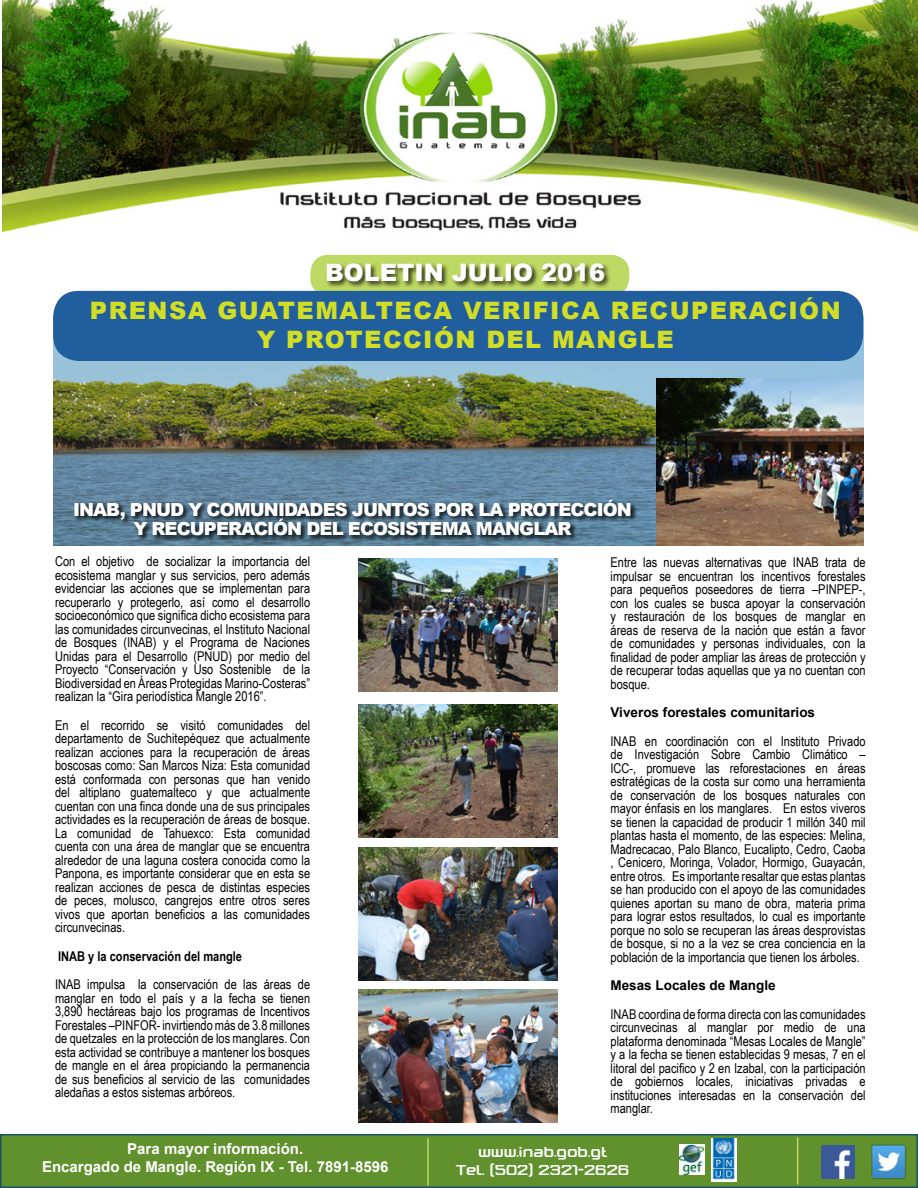
<style>
.page{position:relative;width:918px;height:1188px;background:#fff}
.page>*{position:absolute;margin:0;border:0;box-sizing:border-box;transform-origin:0 0}
.t1{font:900 24px/28.8px "Arial";letter-spacing:.06em;color:#d2de26;text-align:center}
.t2{font:900 24px "Arial";color:#fff}
.t3{font:900 18px/19.5px "Arial";letter-spacing:-.05em;color:#fff;text-align:center}
.t4{font:700 15px/18px "Arial";color:#fff;text-align:center}
.t5{font:15px/18px "Tektrron";color:#fff;text-align:center;scale:.86 1}
.t6{font:13.5px/13.5px "Arial Narrow";color:#000;text-align:justify}
.t7{font:700 13.5px "Arial";color:#000}
.t8{font:700 13.5px "Arial Narrow";color:#000}
</style>
<div class="page">
<img style="left:2px;top:0;width:916px;height:266px">
<div style="left:310px;top:255px;width:319px;height:41px;background:#bed963;border-radius:18px"></div>
<img style="left:53px;top:341px;width:810px;height:204px">
<img style="left:657px;top:378px;width:207px;height:167px">
<div style="left:1px;top:1135px;width:916px;height:52px;background:#60912d"></div>
<div style="left:0;top:1134px;width:918px;height:54px;border:2px solid #1a5368"></div>
<div style="left:53px;top:291px;width:810px;height:70px;background:#215e9e;border-radius:26px"></div>
<div style="left:325px;top:262px;width:286px;height:27px;background:#000;opacity:.75"></div>
<hr style="left:427px;top:1138px;width:2px;height:47px;background:#bed963">
<hr style="left:797px;top:1137px;width:1px;height:47px;background:#bed963">
<img style="left:822px;top:1146px;width:32px;height:32px">
<img style="left:871px;top:1144px;width:35px;height:35px">
<img style="left:359px;top:990px;width:199px;height:132px">
<img style="left:359px;top:848px;width:199px;height:132px">
<img style="left:359px;top:559px;width:199px;height:132px">
<img style="left:359px;top:705px;width:199px;height:132px">
<img style="left:680px;top:1145px;width:24px;height:29px">
<img style="left:711px;top:1138px;width:25px;height:43px">
<div style="left:73px;top:499px;width:566px;height:44px;background:#000;opacity:.75"></div>
<h1 class="t2" style="left:325px;top:255px;width:282px">BOLETIN JULIO 2016</h1>
<h1 class="t1" style="left:90px;top:295px;width:752px">PRENSA GUATEMALTECA VERIFICA RECUPERACIÓN<br>Y PROTECCIÓN DEL MANGLE</h1>
<h2 class="t3" style="left:73px;top:499px;width:560px">INAB, PNUD Y COMUNIDADES JUNTOS POR LA PROTECCIÓN<br>Y RECUPERACIÓN DEL ECOSISTEMA MANGLAR</h2>
<p class="t6" style="left:55px;top:554px;width:257px">Con el objetivo de socializar la importancia del ecosistema manglar y sus servicios, pero además evidenciar las acciones que se implementan para recuperarlo y protegerlo, así como el desarrollo socioeconómico que significa dicho ecosistema para las comunidades circunvecinas, el Instituto Nacional de Bosques (INAB) y el Programa de Naciones Unidas para el Desarrollo (PNUD) por medio del Proyecto “Conservación y Uso Sostenible de la Biodiversidad en Áreas Protegidas Marino-Costeras” realizan la “Gira periodística Mangle 2016”.</p>
<p class="t6" style="left:55px;top:718px;width:257px">En el recorrido se visitó comunidades del departamento de Suchitepéquez que actualmente realizan acciones para la recuperación de áreas boscosas como: San Marcos Niza: Esta comunidad está conformada con personas que han venido del altiplano guatemalteco y que actualmente cuentan con una finca donde una de sus principales actividades es la recuperación de áreas de bosque.<br>La comunidad de Tahuexco: Esta comunidad cuenta con una área de manglar que se encuentra alrededor de una laguna costera conocida como la Panpona, es importante considerar que en esta se realizan acciones de pesca de distintas especies de peces, molusco, cangrejos entre otros seres vivos que aportan beneficios a las comunidades circunvecinas.</p>
<p class="t8" style="left:58px;top:946px;width:185px">INAB y la conservación del mangle</p>
<p class="t6" style="left:55px;top:977px;width:257px">INAB impulsa la conservación de las áreas de manglar en todo el país y a la fecha se tienen 3,890 hectáreas bajo los programas de Incentivos Forestales –PINFOR- invirtiendo más de 3.8 millones de quetzales en la protección de los manglares. Con esta actividad se contribuye a mantener los bosques de mangle en el área propiciando la permanencia de sus beneficios al servicio de las comunidades aledañas a estos sistemas arbóreos.</p>
<p class="t4" style="left:42px;top:1140px;width:348px">Para mayor información.<br>Encargado de Mangle. Región IX - Tel. 7891-8596</p>
<p class="t6" style="left:611px;top:555px;width:257px">Entre las nuevas alternativas que INAB trata de impulsar se encuentran los incentivos forestales para pequeños poseedores de tierra –PINPEP-, con los cuales se busca apoyar la conservación y restauración de los bosques de manglar en áreas de reserva de la nación que están a favor de comunidades y personas individuales, con la finalidad de poder ampliar las áreas de protección y de recuperar todas aquellas que ya no cuentan con bosque.</p>
<p class="t7" style="left:611px;top:703px;width:206px">Viveros forestales comunitarios</p>
<p class="t6" style="left:611px;top:734px;width:257px">INAB en coordinación con el Instituto Privado de Investigación Sobre Cambio Climático – ICC-, promueve las reforestaciones en áreas estratégicas de la costa sur como una herramienta de conservación de los bosques naturales con mayor énfasis en los manglares. En estos viveros se tienen la capacidad de producir 1 millón 340 mil plantas hasta el momento, de las especies: Melina, Madrecacao, Palo Blanco, Eucalipto, Cedro, Caoba , Cenicero, Moringa, Volador, Hormigo, Guayacán, entre otros. Es importante resaltar que estas plantas se han producido con el apoyo de las comunidades quienes aportan su mano de obra, materia prima para lograr estos resultados, lo cual es importante porque no solo se recuperan las áreas desprovistas de bosque, si no a la vez se crea conciencia en la población de la importancia que tienen los árboles.</p>
<p class="t7" style="left:611px;top:976px;width:167px">Mesas Locales de Mangle</p>
<p class="t6" style="left:611px;top:1007px;width:257px">INAB coordina de forma directa con las comunidades circunvecinas al manglar por medio de una plataforma denominada “Mesas Locales de Mangle” y a la fecha se tienen establecidas 9 mesas, 7 en el litoral del pacifico y 2 en Izabal, con la participación de gobiernos locales, iniciativas privadas e instituciones interesadas en la conservación del manglar.</p>
<p class="t5" style="left:456px;top:1142px;width:203px">www.inab.gob.gt<br>Tel. (502) 2321-2626</p>
</div>
